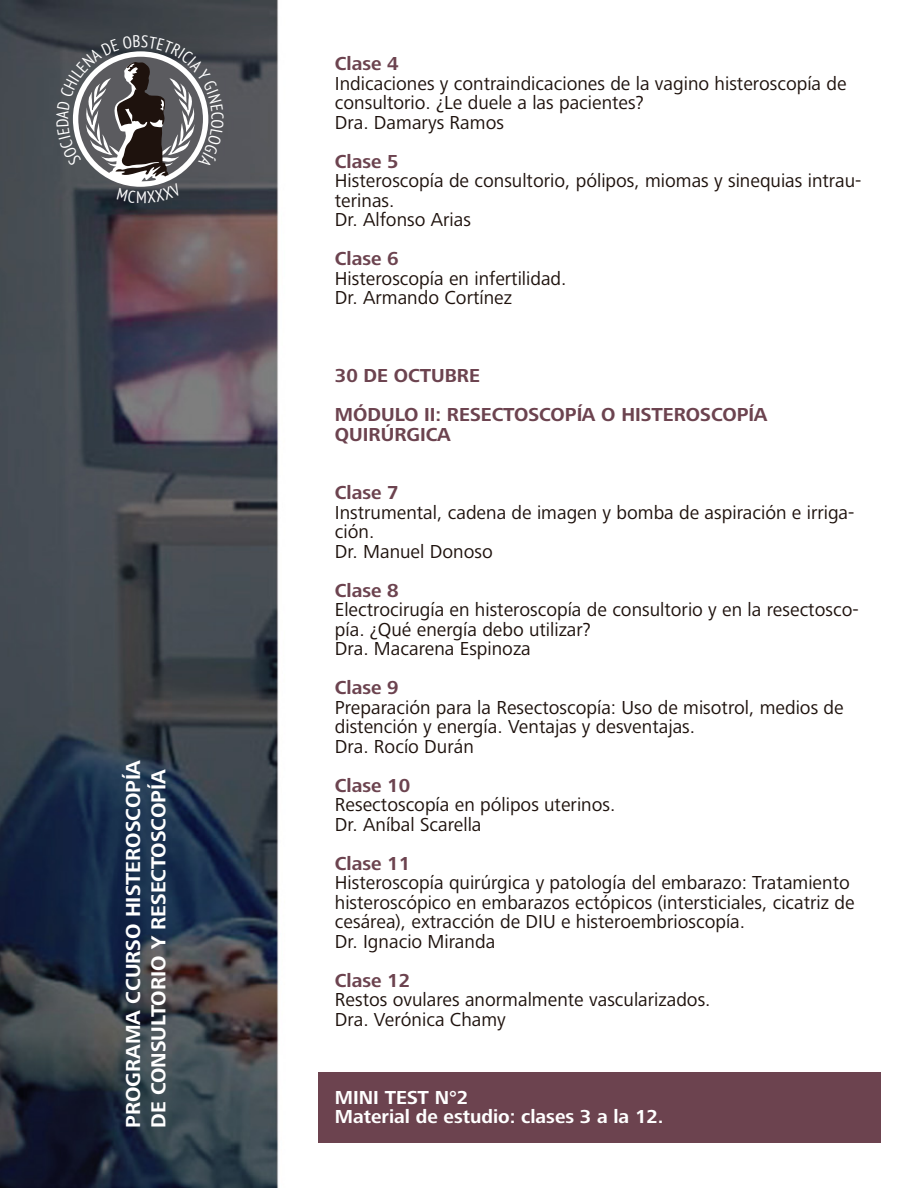
<style>
.page{position:relative;width:918px;height:1188px;background:#fff}
.page>*{position:absolute;margin:0;border:0;box-sizing:border-box;transform-origin:0 0}
.t1{font:700 21px/25.2px "Frutiger Next LT";color:#fff}
.t2{font:19.5px/19.5px "Frutiger Next LT";color:#1e120d}
.t3{font:700 19.5px/39px "Frutiger Next LT";color:#6c434f}
.t4{font:700 19.5px/19.5px "Frutiger Next LT";color:#fff}
</style>
<div class="page">
<img style="left:0;top:0;width:279px;height:1188px">
<div style="left:318px;top:1072px;width:563px;height:71px;background:#6c434f"></div>
<svg style="left:56px;top:35px;width:168px;height:168px;background:#656568"></svg>
<p class="t1" style="left:121px;top:1128px;width:370px;rotate:-90deg">PROGRAMA CCURSO HISTEROSCOPÍA<br>DE CONSULTORIO Y RESECTOSCOPÍA</p>
<p class="t3" style="left:335px;top:44px;width:65px">Clase 4</p>
<p class="t2" style="left:335px;top:74px;width:513px">Indicaciones y contraindicaciones de la vagino histeroscopía de consultorio. ¿Le duele a las pacientes?<br>Dra. Damarys Ramos</p>
<p class="t3" style="left:335px;top:142px;width:65px">Clase 5</p>
<p class="t2" style="left:335px;top:171px;width:528px">Histeroscopía de consultorio, pólipos, miomas y sinequias intrau&shy;terinas.<br>Dr. Alfonso Arias</p>
<p class="t3" style="left:335px;top:239px;width:65px">Clase 6</p>
<p class="t2" style="left:335px;top:269px;width:233px">Histeroscopía en infertilidad.<br>Dr. Armando Cortínez</p>
<p class="t3" style="left:335px;top:356px;width:434px">30 DE OCTUBRE<br>MÓDULO II: RESECTOSCOPÍA O HISTEROSCOPÍA</p>
<p class="t3" style="left:335px;top:415px;width:117px">QUIRÚRGICA</p>
<p class="t3" style="left:335px;top:473px;width:65px">Clase 7</p>
<p class="t2" style="left:335px;top:503px;width:521px">Instrumental, cadena de imagen y bomba de aspiración e irriga&shy;ción.<br>Dr. Manuel Donoso</p>
<p class="t3" style="left:335px;top:571px;width:65px">Clase 8</p>
<p class="t2" style="left:335px;top:600px;width:525px">Electrocirugía en histeroscopía de consultorio y en la resectosco&shy;pía. ¿Qué energía debo utilizar?<br>Dra. Macarena Espinoza</p>
<p class="t3" style="left:335px;top:668px;width:65px">Clase 9</p>
<p class="t2" style="left:335px;top:698px;width:510px">Preparación para la Resectoscopía: Uso de misotrol, medios de distención y energía. Ventajas y desventajas.<br>Dra. Rocío Durán</p>
<p class="t3" style="left:335px;top:766px;width:77px">Clase 10</p>
<p class="t2" style="left:335px;top:795px;width:282px">Resectoscopía en pólipos uterinos.<br>Dr. Aníbal Scarella</p>
<p class="t3" style="left:335px;top:844px;width:77px">Clase 11</p>
<p class="t2" style="left:335px;top:873px;width:521px">Histeroscopía quirúrgica y patología del embarazo: Tratamiento histeroscópico en embarazos ectópicos (intersticiales, cicatriz de cesárea), extracción de DIU e histeroembrioscopía.<br>Dr. Ignacio Miranda</p>
<p class="t3" style="left:335px;top:961px;width:77px">Clase 12</p>
<p class="t2" style="left:335px;top:990px;width:377px">Restos ovulares anormalmente vascularizados.<br>Dra. Verónica Chamy</p>
<p class="t4" style="left:335px;top:1087px;width:330px">MINI TEST N°2<br>Material de estudio: clases 3 a la 12.</p>
</div>
